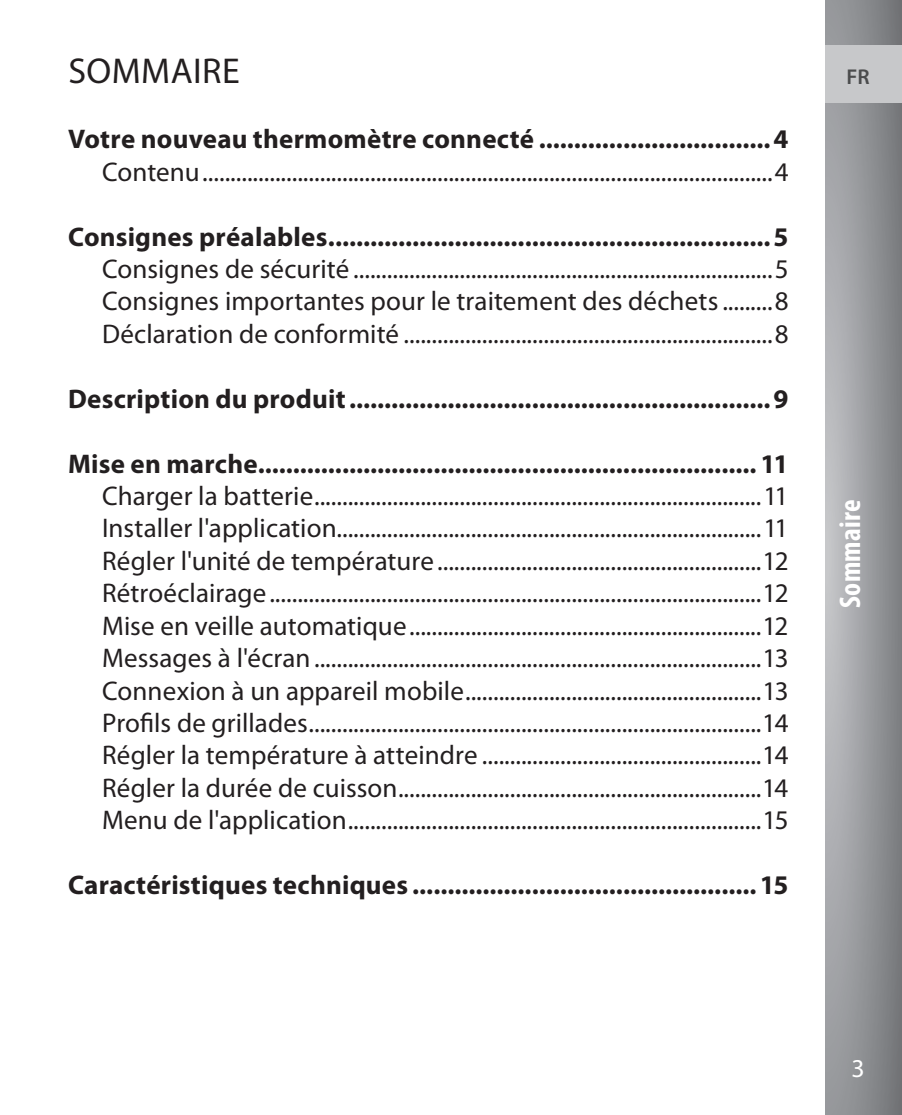
<style>
.page{position:relative;width:902px;height:1115px;background:#fff}
.page>*{position:absolute;margin:0;border:0;box-sizing:border-box;transform-origin:0 0}
.t1{font:36px "Myriad Pro";letter-spacing:.015em;color:#231f20}
.t2{font:700 condensed 30px "Myriad Pro";letter-spacing:.01em;color:#fff}
.t3{font:27px/32.4px "Myriad Pro";letter-spacing:.005em;color:#231f20;text-align:justify}
.t4{font:700 27px "Myriad Pro";letter-spacing:.01em;color:#231f20}
.t5{font:25.8px "Myriad Pro";color:#fff}
.t6{font:600 21.6px "Myriad Pro";color:#4b4c4d}
</style>
<div class="page">
<svg style="left:825px;top:0;width:76px;height:1114px;background:#999b9e"></svg>
<div style="left:825px;top:45px;width:76px;height:58px;background:#c7c8ca"></div>
<h1 class="t1" style="left:68px;top:49px;width:173px">SOMMAIRE</h1>
<p class="t6" style="left:846px;top:63px;width:25px">FR</p>
<p class="t4" style="left:68px;top:122px;width:722px">Votre nouveau thermomètre connecté .................................4</p>
<p class="t3" style="left:102px;top:155px;width:687px">Contenu......................................................................................................4</p>
<p class="t4" style="left:68px;top:219px;width:721px">Consignes préalables...............................................................5</p>
<p class="t3" style="left:102px;top:252px;width:688px">Consignes de sécurité ...........................................................................5<br>Consignes importantes pour le traitement des déchets.........8<br>Déclaration de conformité ..................................................................8</p>
<p class="t4" style="left:68px;top:381px;width:722px">Description du produit............................................................9</p>
<p class="t4" style="left:68px;top:446px;width:721px">Mise en marche....................................................................... 11</p>
<p class="t3" style="left:102px;top:479px;width:688px">Charger la batterie................................................................................11<br>Installer l'application............................................................................11<br>Régler l'unité de température..........................................................12<br>Rétroéclairage........................................................................................12<br>Mise en veille automatique...............................................................12<br>Messages à l'écran................................................................................13<br>Connexion à un appareil mobile.....................................................13<br>Profils de grillades.................................................................................14<br>Régler la température à atteindre ..................................................14<br>Régler la durée de cuisson.................................................................14<br>Menu de l'application..........................................................................15</p>
<p class="t4" style="left:68px;top:867px;width:722px">Caractéristiques techniques .................................................15</p>
<p class="t2" style="left:831px;top:607px;width:110px;rotate:-90deg">Sommaire</p>
<p class="t5" style="left:851px;top:1051px;width:15px">3</p>
</div>
